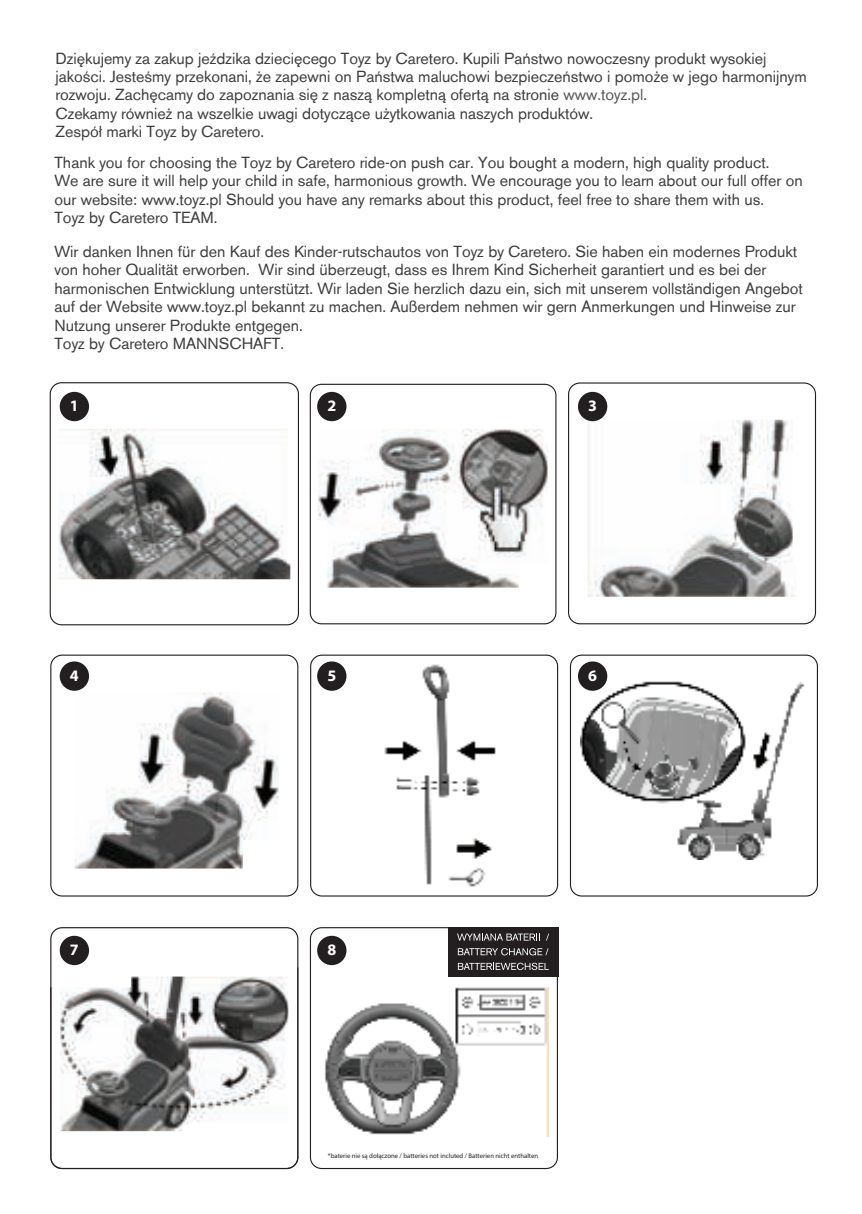
<style>
.page{position:relative;width:862px;height:1214px;background:#fff}
.page>*{position:absolute;margin:0;border:0;box-sizing:border-box;transform-origin:0 0}
.t1{font:16px/18.4px "Volvo Sans";color:#3e3e3f}
.t2{font:700 16px "Myriad Pro";color:#fff}
.t3{font:6.8px "Myriad Pro";color:#231f20}
.s1{color:#57585a}
</style>
<div class="page">
<div style="left:570px;top:654px;width:248px;height:242px;border:1px solid #231f20;border-radius:11px"></div>
<div style="left:568px;top:382px;width:248px;height:242px;border:1px solid #231f20;border-radius:11px"></div>
<div style="left:310px;top:384px;width:246px;height:240px;border:1px solid #231f20;border-radius:11px"></div>
<div style="left:310px;top:927px;width:248px;height:241px;border:1px solid #231f20;border-radius:11px"></div>
<div style="left:60px;top:392px;width:29px;height:29px;background:#231f20;border-radius:50%"></div>
<div style="left:317px;top:392px;width:29px;height:29px;background:#231f20;border-radius:50%"></div>
<div style="left:317px;top:661px;width:29px;height:29px;background:#231f20;border-radius:50%"></div>
<div style="left:60px;top:935px;width:29px;height:30px;background:#231f20;border-radius:50%"></div>
<div style="left:317px;top:935px;width:29px;height:30px;background:#231f20;border-radius:50%"></div>
<div style="left:310px;top:654px;width:248px;height:242px;border:1px solid #231f20;border-radius:11px"></div>
<div style="left:50px;top:927px;width:248px;height:241px;border:1px solid #231f20;border-radius:11px"></div>
<div style="left:60px;top:661px;width:29px;height:29px;background:#231f20;border-radius:50%"></div>
<div style="left:50px;top:654px;width:248px;height:242px;border:1px solid #231f20;border-radius:11px"></div>
<div style="left:448px;top:927px;width:110px;height:49px;background:#231f20"></div>
<svg style="left:457px;top:933px;width:83px;height:7px"></svg>
<svg style="left:458px;top:948px;width:90px;height:7px"></svg>
<svg style="left:458px;top:962px;width:88px;height:7px"></svg>
<img style="left:58px;top:429px;width:232px;height:150px">
<div style="left:50px;top:382px;width:249px;height:243px;border:1px solid #231f20;border-radius:11px"></div>
<img style="left:318px;top:429px;width:230px;height:158px">
<img style="left:587px;top:419px;width:209px;height:177px">
<div style="left:578px;top:392px;width:29px;height:29px;background:#231f20;border-radius:50%"></div>
<img style="left:75px;top:692px;width:204px;height:176px">
<img style="left:384px;top:664px;width:111px;height:223px">
<img style="left:580px;top:681px;width:225px;height:178px">
<div style="left:578px;top:661px;width:29px;height:29px;background:#231f20;border-radius:50%"></div>
<img style="left:60px;top:976px;width:228px;height:154px">
<img style="left:325px;top:987px;width:223px;height:149px">
<p class="t1" style="left:55px;top:49px;width:753px">Dziękujemy za zakup jeździka dziecięcego Toyz by Caretero. Kupili Państwo nowoczesny produkt wysokiej jakości. Jesteśmy przekonani, że zapewni on Państwa maluchowi bezpieczeństwo i pomoże w jego harmonijnym rozwoju. Zachęcamy do zapoznania się z naszą kompletną ofertą na stronie <span class="s1">www.toyz.pl</span>.<br>Czekamy również na wszelkie uwagi dotyczące użytkowania naszych produktów.<br>Zespół marki Toyz by Caretero.</p>
<p class="t1" style="left:55px;top:153px;width:750px">Thank you for choosing the Toyz by Caretero ride-on push car. You bought a modern, high quality product.<br>We are sure it will help your child in safe, harmonious growth. We encourage you to learn about our full offer on our website: www.toyz.pl Should you have any remarks about this product, feel free to share them with us.<br>Toyz by Caretero TEAM.</p>
<p class="t1" style="left:55px;top:242px;width:749px">Wir danken Ihnen für den Kauf des Kinder-rutschautos von Toyz by Caretero. Sie haben ein modernes Produkt von hoher Qualität erworben. Wir sind überzeugt, dass es Ihrem Kind Sicherheit garantiert und es bei der harmonischen Entwicklung unterstützt. Wir laden Sie herzlich dazu ein, sich mit unserem vollständigen Angebot auf der Website www.toyz.pl bekannt zu machen. Außerdem nehmen wir gern Anmerkungen und Hinweise zur Nutzung unserer Produkte entgegen.<br>Toyz by Caretero MANNSCHAFT.</p>
<p class="t2" style="left:70px;top:396px;width:10px">1</p>
<p class="t2" style="left:327px;top:396px;width:10px">2</p>
<p class="t2" style="left:588px;top:396px;width:10px">3</p>
<p class="t2" style="left:70px;top:666px;width:10px">4</p>
<p class="t2" style="left:327px;top:666px;width:10px">5</p>
<p class="t2" style="left:588px;top:666px;width:10px">6</p>
<p class="t2" style="left:70px;top:940px;width:10px">7</p>
<p class="t2" style="left:327px;top:940px;width:10px">8</p>
<p class="t3" style="left:328px;top:1152px;width:212px">*baterie nie są dołączone / batteries not incluted / Batterien nicht enthalten</p>
</div>
